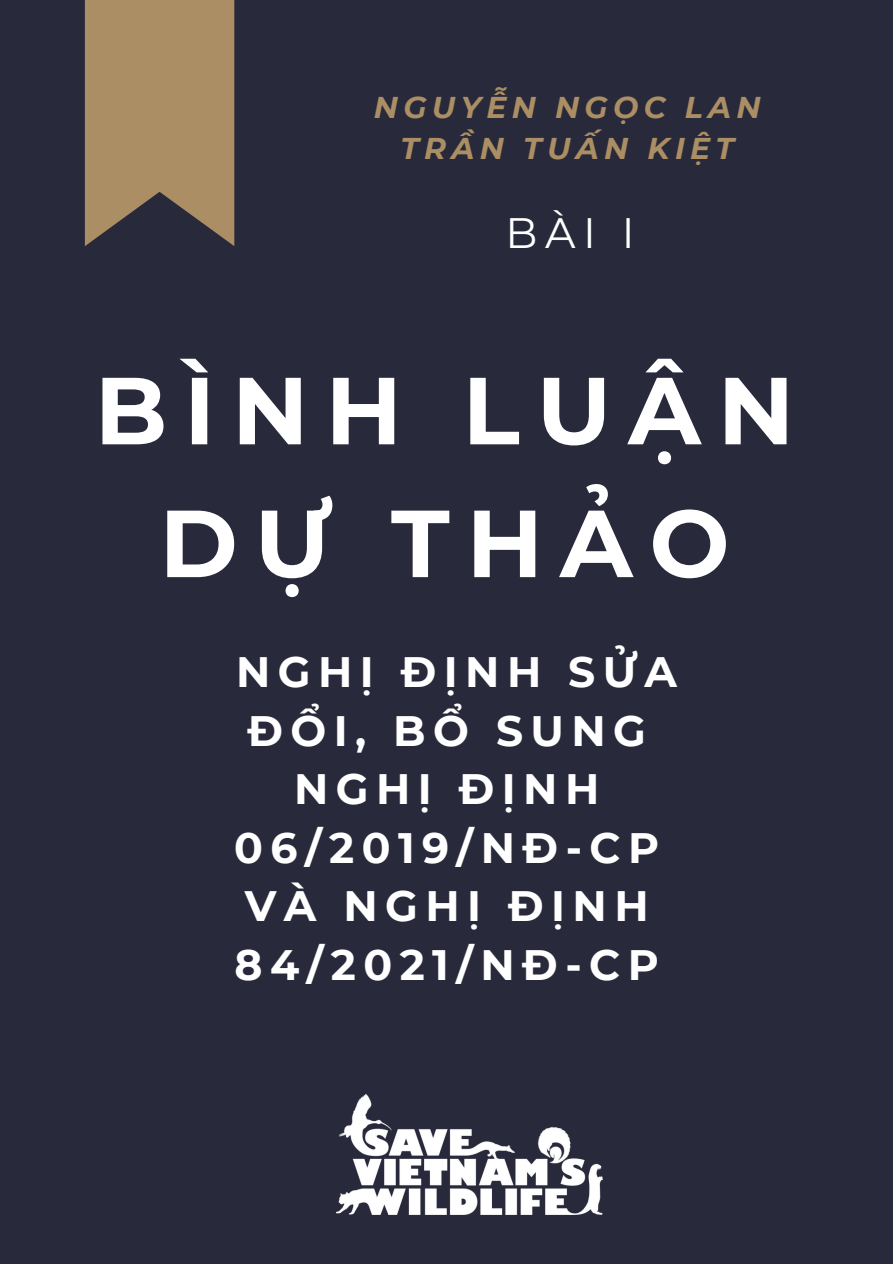
<style>
.page{position:relative;width:893px;height:1264px;background:#fff}
.page>*{position:absolute;margin:0;border:0;box-sizing:border-box;transform-origin:0 0}
.t1{font:700 94.95px "Montserrat";letter-spacing:.175em;color:#fff}
.t2{font:700 42.45px/58.5px "Montserrat";letter-spacing:.175em;color:#fff}
.t3{font:42.45px "Montserrat";color:#fff}
.t4{font:italic 700 30px "Montserrat";letter-spacing:.175em;color:#ab8e63}
</style>
<div class="page">
<div style="left:0;top:0;width:892px;height:1263px;background:#282a3b"></div>
<svg style="left:85px;top:0;width:149px;height:246px;background:#9c825e"></svg>
<img style="left:336px;top:1094px;width:266px;height:120px">
<p class="t4" style="left:374px;top:89px;width:388px">NGUYỄN NGỌC LAN</p>
<p class="t4" style="left:400px;top:130px;width:335px">TRẦN TUẤN KIỆT</p>
<p class="t3" style="left:505px;top:207px;width:131px">BÀI I</p>
<p class="t1" style="left:95px;top:352px;width:701px">BÌNH LUẬN</p>
<p class="t1" style="left:159px;top:485px;width:571px">DỰ THẢO</p>
<p class="t2" style="left:236px;top:642px;width:442px">NGHỊ ĐỊNH SỬA<br>ĐỔI, BỔ SUNG</p>
<p class="t2" style="left:234px;top:759px;width:426px;text-align:center">NGHỊ ĐỊNH<br>06/2019/NĐ-CP</p>
<p class="t2" style="left:234px;top:876px;width:426px">VÀ NGHỊ ĐỊNH<br>84/2021/NĐ-CP</p>
</div>
